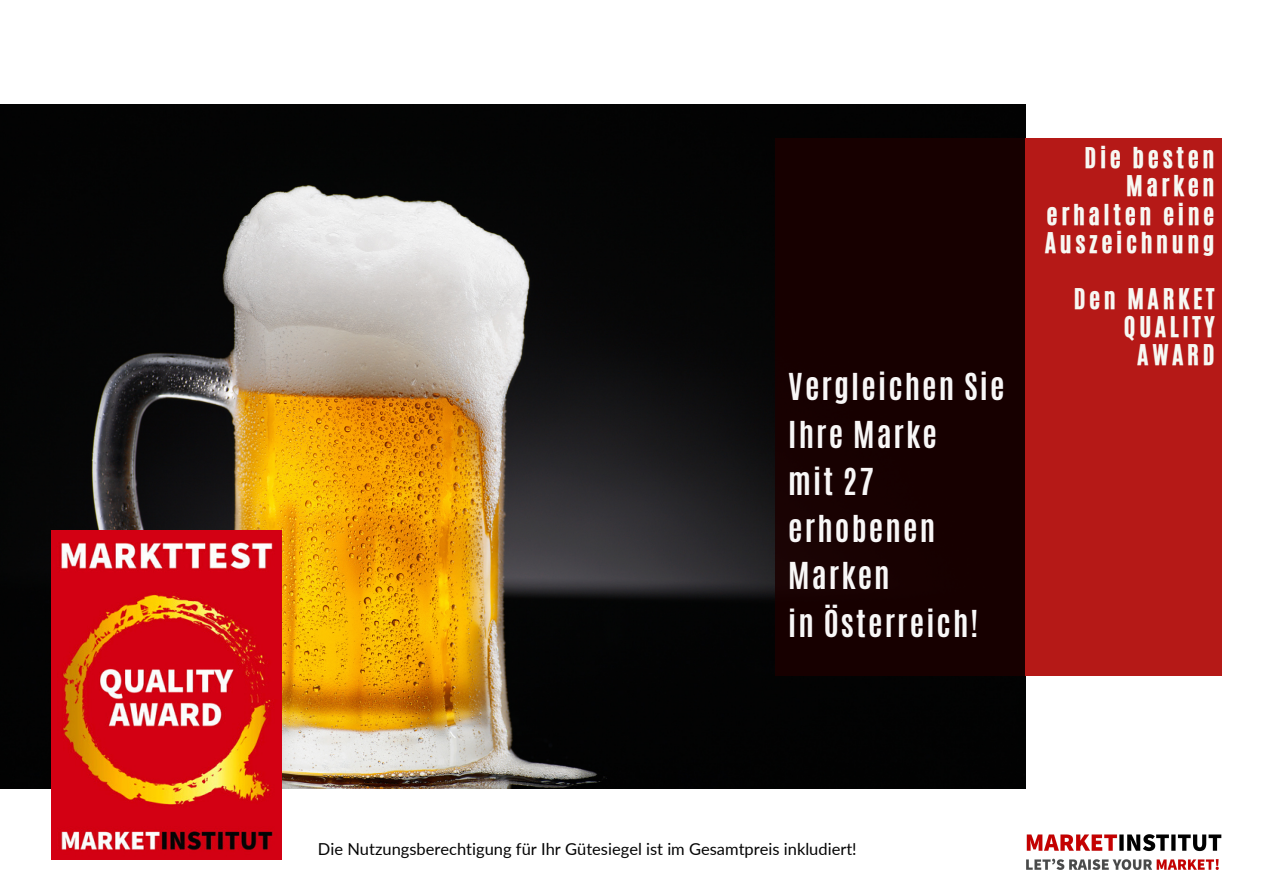
<style>
.page{position:relative;width:1263px;height:894px;background:#fff}
.page>*{position:absolute;margin:0;border:0;box-sizing:border-box;transform-origin:0 0}
.t1{font:700 30.9px "Antonio";letter-spacing:.07em;color:#f8f7f7}
.t2{font:24px/28px "CA Generated";letter-spacing:.15em;color:#f7f8f3;text-align:right}
.t3{font:16.5px "Lato";color:#040404}
</style>
<div class="page">
<img style="left:0;top:105px;width:1026px;height:682px">
<div style="left:775px;top:138px;width:251px;height:538px;background:#1b0000"></div>
<div style="left:1025px;top:138px;width:197px;height:537px;background:#b51917"></div>
<img style="left:1026px;top:834px;width:195px;height:36px">
<img style="left:52px;top:530px;width:230px;height:329px">
<p class="t1" style="left:788px;top:365px;width:218px">Vergleichen Sie</p>
<p class="t1" style="left:788px;top:412px;width:150px">Ihre Marke</p>
<p class="t1" style="left:788px;top:459px;width:87px">mit 27</p>
<p class="t1" style="left:788px;top:506px;width:148px">erhobenen</p>
<p class="t1" style="left:788px;top:554px;width:103px">Marken</p>
<p class="t1" style="left:788px;top:601px;width:191px">in Österreich!</p>
<p class="t2" style="left:1045px;top:144px;width:171px">Die besten<br>Marken erhalten eine<br>Auszeichnung</p>
<p class="t2" style="left:1074px;top:285px;width:142px">Den MARKET</p>
<p class="t2" style="left:1124px;top:313px;width:92px">QUALITY</p>
<p class="t2" style="left:1137px;top:341px;width:79px">AWARD</p>
<p class="t3" style="left:318px;top:838px;width:540px">Die Nutzungsberechtigung für Ihr Gütesiegel ist im Gesamtpreis inkludiert!</p>
</div>
